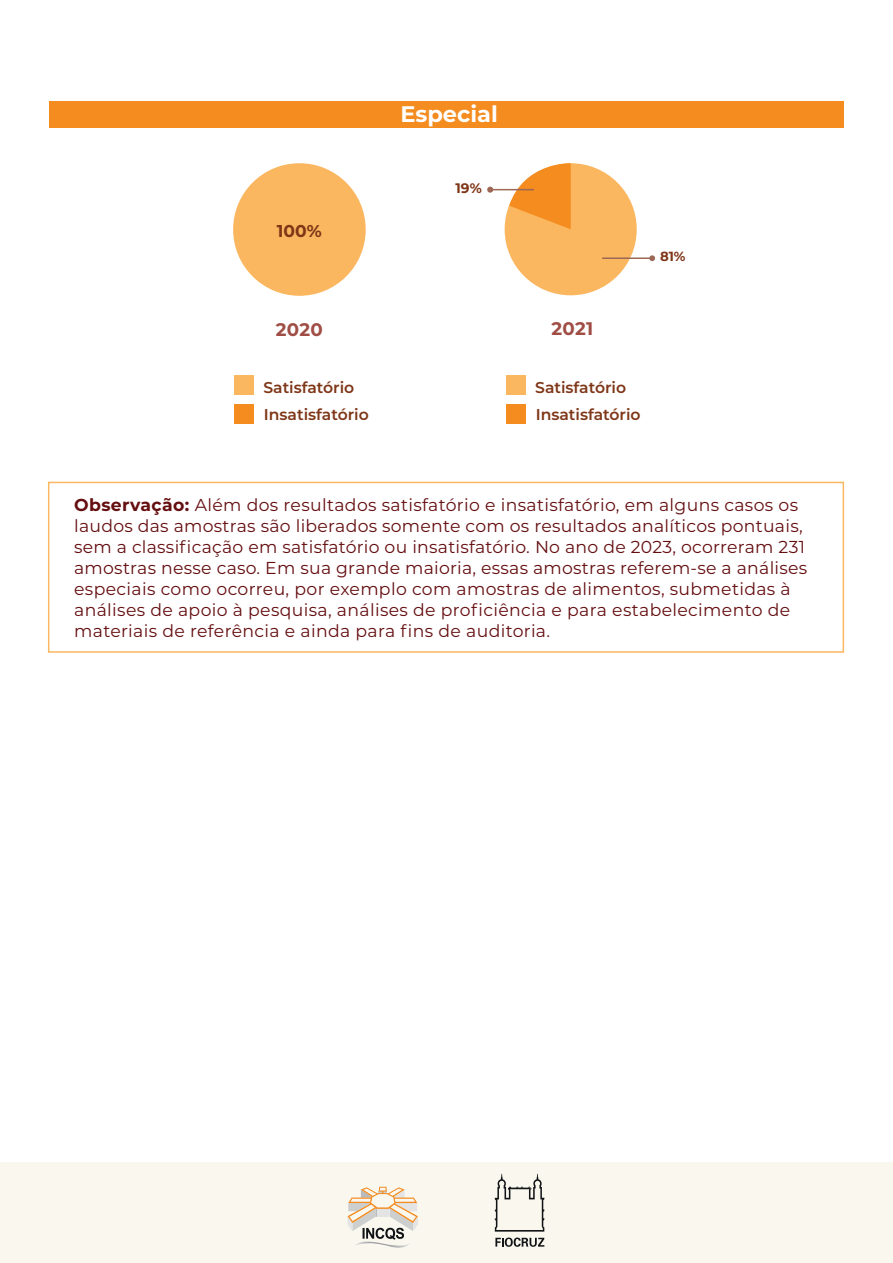
<style>
.page{position:relative;width:893px;height:1263px;background:#fff}
.page>*{position:absolute;margin:0;border:0;box-sizing:border-box;transform-origin:0 0}
.t1{font:700 22.5px "Montserrat";color:#fff}
.t2{font:700 18.15px "Montserrat";letter-spacing:.02em;color:#9f4d45}
.t3{font:17.25px/21px "Montserrat";letter-spacing:.015em;color:#650e10}
.t4{font:700 17.1px "Montserrat";color:#7e3617}
.t5{font:600 15.6px/27.3px "Montserrat";color:#7e3617}
.t6{font:700 13.8px "Montserrat";color:#7e3617}
.t7{font:700 13.2px "Montserrat";color:#7e3617}
.s1{font-weight:700}
</style>
<div class="page">
<div style="left:0;top:1162px;width:893px;height:101px;background:#faf7ef"></div>
<svg style="left:348px;top:1187px;width:70px;height:61px"></svg>
<svg style="left:495px;top:1237px;width:49px;height:10px"></svg>
<svg style="left:495px;top:1174px;width:49px;height:57px"></svg>
<div style="left:49px;top:101px;width:795px;height:27px;background:#f48c1f"></div>
<div style="left:506px;top:376px;width:19px;height:19px;background:#fbb760"></div>
<div style="left:506px;top:405px;width:19px;height:19px;background:#f48c1f"></div>
<div style="left:505px;top:163px;width:132px;height:132px;background:#fbb760;border-radius:50%"></div>
<svg style="left:509px;top:163px;width:62px;height:66px"></svg>
<hr style="left:491px;top:189px;width:43px;height:1px;background:#9c6755">
<svg style="left:487px;top:187px;width:6px;height:6px"></svg>
<hr style="left:602px;top:257px;width:49px;height:2px;background:#9c6755">
<svg style="left:649px;top:255px;width:6px;height:6px"></svg>
<div style="left:235px;top:376px;width:19px;height:19px;background:#fbb760"></div>
<div style="left:235px;top:405px;width:19px;height:19px;background:#f48c1f"></div>
<div style="left:233px;top:163px;width:133px;height:133px;background:#fbb760;border-radius:50%"></div>
<div style="left:48px;top:482px;width:796px;height:171px;border:2px solid #fbb760"></div>
<h1 class="t1" style="left:400px;top:97px;width:99px">Especial</h1>
<p class="t4" style="left:277px;top:219px;width:46px">100%</p>
<p class="t2" style="left:276px;top:316px;width:49px">2020</p>
<p class="t5" style="left:263px;top:373px;width:107px">Satisfatório<br>Insatisfatório</p>
<p class="t6" style="left:456px;top:178px;width:28px">19%</p>
<p class="t7" style="left:660px;top:247px;width:27px">81%</p>
<p class="t2" style="left:551px;top:316px;width:43px">2021</p>
<p class="t5" style="left:535px;top:373px;width:107px">Satisfatório<br>Insatisfatório</p>
<p class="t3" style="left:74px;top:493px;width:735px"><span class="s1">Observação:</span> Além dos resultados satisfatório e insatisfatório, em alguns casos os laudos das amostras são liberados somente com os resultados analíticos pontuais, sem a classificação em satisfatório ou insatisfatório. No ano de 2023, ocorreram 231 amostras nesse caso. Em sua grande maioria, essas amostras referem-se a análises especiais como ocorreu, por exemplo com amostras de alimentos, submetidas à análises de apoio à pesquisa, análises de proficiência e para estabelecimento de materiais de referência e ainda para fins de auditoria.</p>
</div>
